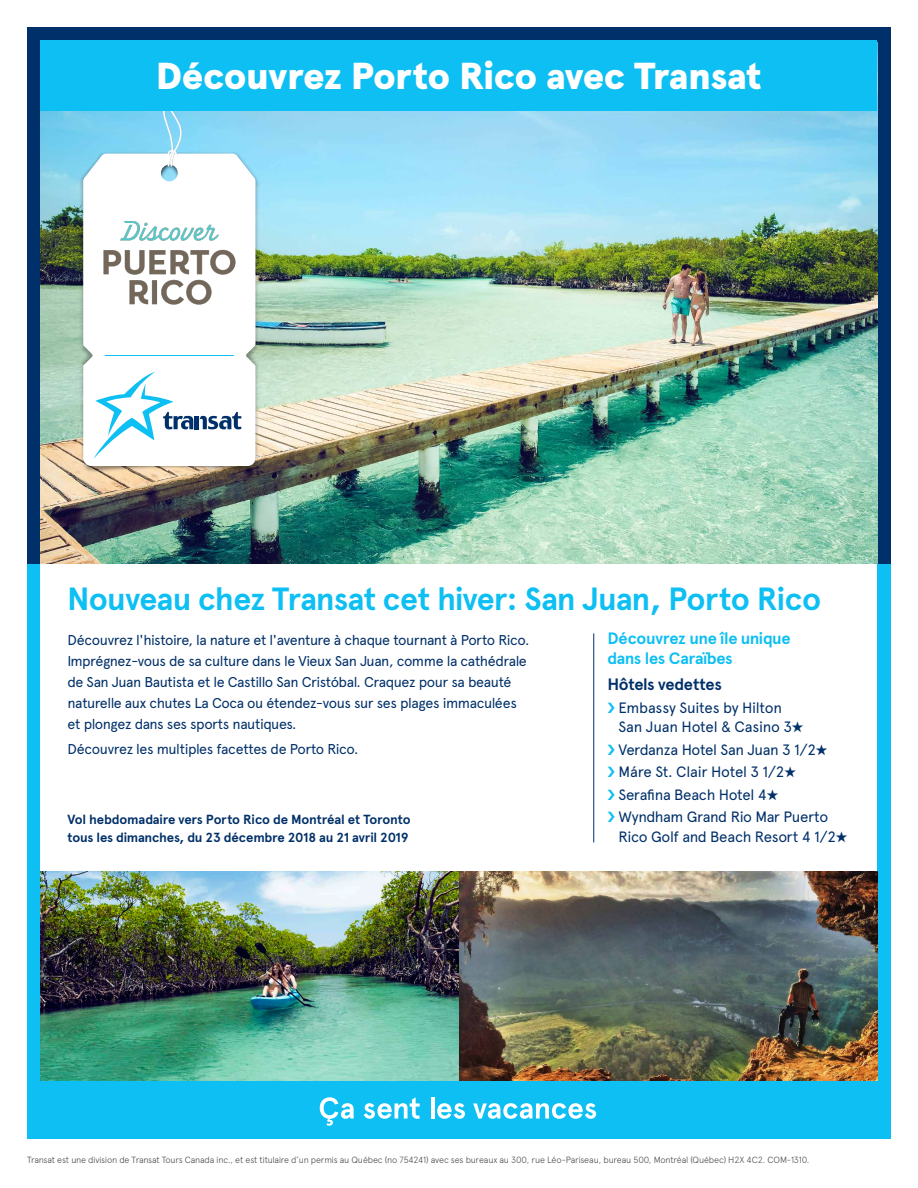
<style>
.page{position:relative;width:918px;height:1188px;background:#fff}
.page>*{position:absolute;margin:0;border:0;box-sizing:border-box;transform-origin:0 0}
.Lieu{font:900 37.5px "Apercu";letter-spacing:-.015em;color:#fff}
.t1{font:700 32.1px "Apercu Pro";letter-spacing:-.025em;color:#0dbff2}
.t2{font:700 16.5px/19.5px "Apercu Pro";letter-spacing:-.025em;color:#0dbff2}
.t3{font:700 16.5px "Apercu Pro";letter-spacing:-.025em;color:#003069}
.t4{font:15px/19.5px "Apercu";letter-spacing:-.025em;color:#003069}
.t5{font:14.25px/21px "Apercu";letter-spacing:-.035em;color:#003069}
.t6{font:700 13.2px/18px "Apercu Pro";letter-spacing:-.015em;color:#003069}
.t7{font:300 9px "Apercu Pro";letter-spacing:-.02em;color:#4b4c4d}
</style>
<div class="page">
<div style="left:27px;top:564px;width:864px;height:574px;background:#0dbff2"></div>
<div style="left:27px;top:27px;width:864px;height:537px;background:#003069"></div>
<div style="left:40px;top:564px;width:838px;height:516px;background:#fff"></div>
<img style="left:40px;top:111px;width:838px;height:453px">
<img style="left:56px;top:121px;width:227px;height:383px">
<div style="left:83px;top:154px;width:172px;height:312px;background:#fff"></div>
<hr style="left:105px;top:355px;width:129px;height:1px;background:#0dbff2">
<svg style="left:155px;top:111px;width:55px;height:56px;background:#a4e0f7"></svg>
<hr style="left:195px;top:416px;width:4px;height:13px;background:#003069">
<svg style="left:199px;top:412px;width:42px;height:17px"></svg>
<svg style="left:93px;top:372px;width:100px;height:87px;background:#d8f0f8"></svg>
<img style="left:92px;top:199px;width:155px;height:131px">
<img style="left:40px;top:871px;width:838px;height:210px">
<hr style="left:593px;top:633px;width:1px;height:209px;background:#003069">
<div style="left:40px;top:40px;width:838px;height:71px;background:#0dbff2"></div>
<svg style="left:364px;top:1097px;width:56px;height:22px"></svg>
<hr style="left:431px;top:1097px;width:3px;height:22px;background:#fff">
<svg style="left:437px;top:1103px;width:28px;height:16px"></svg>
<svg style="left:473px;top:1103px;width:123px;height:16px"></svg>
<svg style="left:320px;top:1097px;width:34px;height:29px"></svg>
<p class="Lieu" style="left:156px;top:53px;width:608px">Découvrez Porto Rico avec Transat</p>
<p class="t1" style="left:67px;top:575px;width:756px">Nouveau chez Transat cet hiver: San Juan, Porto Rico</p>
<p class="t2" style="left:608px;top:628px;width:185px">Découvrez une île unique dans les Caraïbes</p>
<p class="t3" style="left:608px;top:672px;width:116px">Hôtels vedettes</p>
<p class="t4" style="left:619px;top:698px;width:187px">Embassy Suites by Hilton<br>San Juan Hotel &amp; Casino 3★</p>
<p class="t4" style="left:619px;top:740px;width:211px">Verdanza Hotel San Juan 3 1/2★</p>
<p class="t4" style="left:619px;top:762px;width:179px">Máre St. Clair Hotel 3 1/2★</p>
<p class="t4" style="left:619px;top:785px;width:162px">Serafina Beach Hotel 4★</p>
<p class="t4" style="left:619px;top:807px;width:231px">Wyndham Grand Rio Mar Puerto<br>Rico Golf and Beach Resort 4 1/2★</p>
<p class="t5" style="left:68px;top:629px;width:464px">Découvrez l'histoire, la nature et l'aventure à chaque tournant à Porto Rico.<br>Imprégnez-vous de sa culture dans le Vieux San Juan, comme la cathédrale de San Juan Bautista et le Castillo San Cristóbal. Craquez pour sa beauté naturelle aux chutes La Coca ou étendez-vous sur ses plages immaculées et plongez dans ses sports nautiques.</p>
<p class="t5" style="left:68px;top:738px;width:293px">Découvrez les multiples facettes de Porto Rico.</p>
<p class="t6" style="left:68px;top:810px;width:345px">Vol hebdomadaire vers Porto Rico de Montréal et Toronto tous les dimanches, du 23 décembre 2018 au 21 avril 2019</p>
<p class="t7" style="left:27px;top:1153px;width:784px">Transat est une division de Transat Tours Canada inc., et est titulaire d’un permis au Québec (no 754241) avec ses bureaux au 300, rue Léo-Pariseau, bureau 500, Montréal (Québec) H2X 4C2. COM-1310.</p>
</div>
